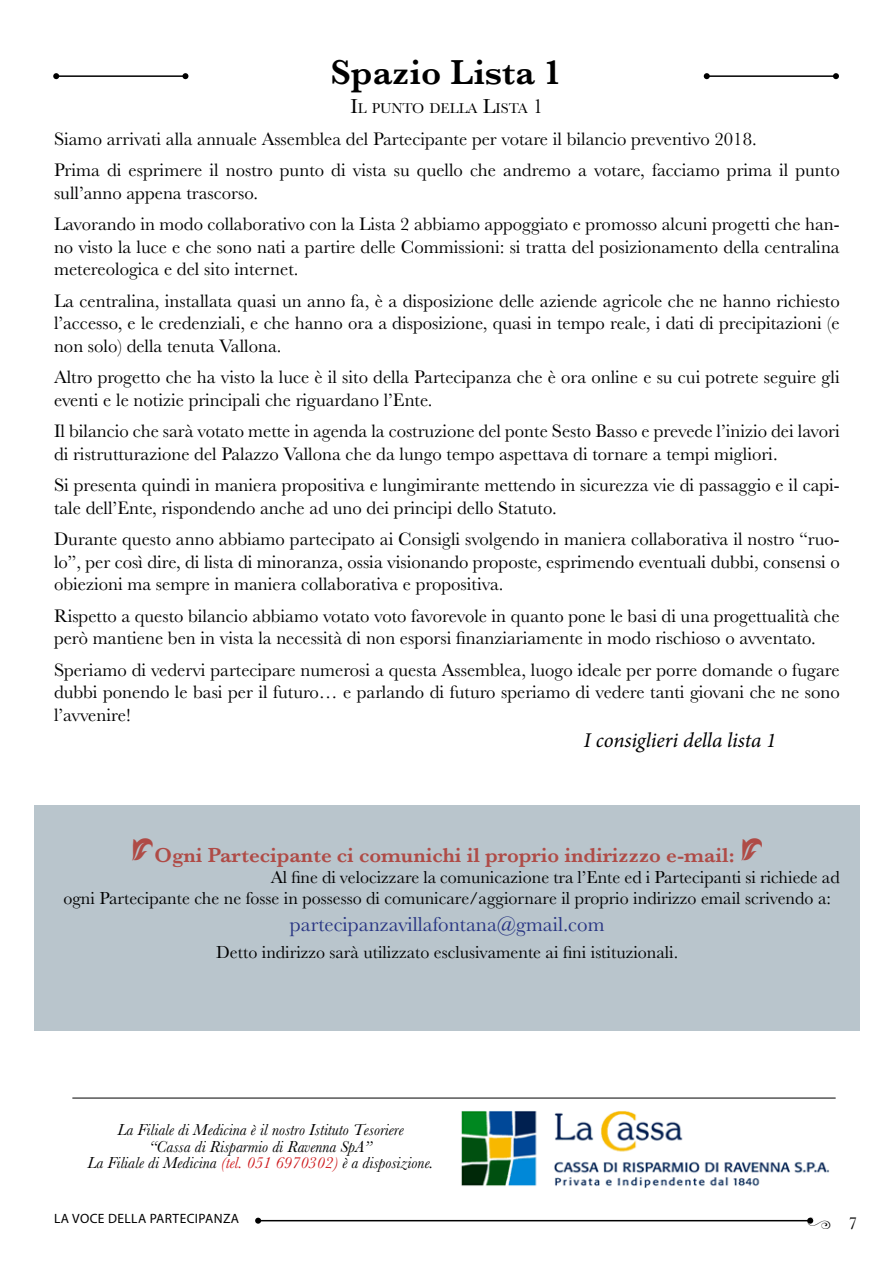
<style>
.page{position:relative;width:893px;height:1263px;background:#fff}
.page>*{position:absolute;margin:0;border:0;box-sizing:border-box;transform-origin:0 0}
.t1{font:600 36px "Baskerville";color:#000}
.t2{font:600 21px "Baskerville";color:#af4b46}
.t3{font:21px "Baskerville";color:#283583}
.t4{font:italic 21px "Minion Pro";letter-spacing:-.005em;color:#000}
.t5{font:18.75px/22.5px "Baskerville";color:#000}
.t6{font:18px/21px "Baskerville";color:#000}
.t7{font:italic 16.5px/16.5px "Baskerville";color:#000;text-align:center}
.t8{font:14.7px "Baskerville";color:#000}
.t9{font:13.5px "Myriad Pro";letter-spacing:.03em;color:#000}
.s1{font-size:21px}
.s2{font-family:"Type Embellishments One Let Plain";font-weight:400;font-size:37.5px}
.s3{color:#cd171a}
</style>
<div class="page">
<hr style="left:258px;top:1220px;width:552px;height:1px;background:#000">
<svg style="left:255px;top:1218px;width:6px;height:6px"></svg>
<div style="left:34px;top:805px;width:826px;height:225px;background:#b9c5cc"></div>
<hr style="left:707px;top:75px;width:129px;height:2px;background:#000">
<svg style="left:704px;top:73px;width:6px;height:6px"></svg>
<svg style="left:833px;top:73px;width:6px;height:6px"></svg>
<hr style="left:56px;top:75px;width:129px;height:2px;background:#000">
<svg style="left:53px;top:73px;width:6px;height:6px"></svg>
<svg style="left:182px;top:73px;width:6px;height:6px"></svg>
<img style="left:461px;top:1111px;width:369px;height:77px">
<hr style="left:72px;top:1098px;width:764px;height:1px;background:#000">
<svg style="left:807px;top:1218px;width:7px;height:6px"></svg>
<h1 class="t1" style="left:330px;top:47px;width:233px">Spazio Lista 1</h1>
<p class="t8" style="left:350px;top:99px;width:195px"><span class="s1">I</span>L PUNTO DELLA <span class="s1">L</span>ISTA <span class="s1">1</span></p>
<p class="t5" style="left:54px;top:123px;width:787px;line-height:31.5px">Siamo arrivati alla annuale Assemblea del Partecipante per votare il bilancio preventivo 2018.<br>Prima di esprimere il nostro punto di vista su quello che andremo a votare, facciamo prima il punto</p>
<p class="t5" style="left:54px;top:177px;width:787px;line-height:31.5px">sull’anno appena trascorso.<br>Lavorando in modo collaborativo con la Lista 2 abbiamo appoggiato e promosso alcuni progetti che han-</p>
<p class="t5" style="left:54px;top:236px;width:787px">no visto la luce e che sono nati a partire delle Commissioni: si tratta del posizionamento della centralina metereologica e del sito internet.</p>
<p class="t5" style="left:54px;top:290px;width:787px;text-align:justify">La centralina, installata quasi un anno fa, è a disposizione delle aziende agricole che ne hanno richiesto l’accesso, e le credenziali, e che hanno ora a disposizione, quasi in tempo reale, i dati di precipitazioni (e non solo) della tenuta Vallona.</p>
<p class="t5" style="left:54px;top:366px;width:787px">Altro progetto che ha visto la luce è il sito della Partecipanza che è ora online e su cui potrete seguire gli eventi e le notizie principali che riguardano l’Ente.</p>
<p class="t5" style="left:54px;top:420px;width:787px">Il bilancio che sarà votato mette in agenda la costruzione del ponte Sesto Basso e prevede l’inizio dei lavori di ristrutturazione del Palazzo Vallona che da lungo tempo aspettava di tornare a tempi migliori.</p>
<p class="t5" style="left:54px;top:474px;width:787px">Si presenta quindi in maniera propositiva e lungimirante mettendo in sicurezza vie di passaggio e il capi&shy;tale dell’Ente, rispondendo anche ad uno dei principi dello Statuto.</p>
<p class="t5" style="left:54px;top:528px;width:787px;text-align:justify">Durante questo anno abbiamo partecipato ai Consigli svolgendo in maniera collaborativa il nostro “ruo&shy;lo”, per così dire, di lista di minoranza, ossia visionando proposte, esprimendo eventuali dubbi, consensi o obiezioni ma sempre in maniera collaborativa e propositiva.</p>
<p class="t5" style="left:54px;top:605px;width:787px">Rispetto a questo bilancio abbiamo votato voto favorevole in quanto pone le basi di una progettualità che però mantiene ben in vista la necessità di non esporsi finanziariamente in modo rischioso o avventato.</p>
<p class="t5" style="left:54px;top:659px;width:787px;text-align:justify">Speriamo di vedervi partecipare numerosi a questa Assemblea, luogo ideale per porre domande o fugare dubbi ponendo le basi per il futuro… e parlando di futuro speriamo di vedere tanti giovani che ne sono l’avvenire!</p>
<p class="t4" style="left:584px;top:726px;width:194px">I consiglieri della lista 1</p>
<p class="t2" style="left:131px;top:841px;width:635px"><span class="s2">D</span>Ogni Partecipante ci comunichi il proprio indirizzzo e-mail: <span class="s2">D</span></p>
<p class="t6" style="left:63px;top:867px;width:778px;text-indent:207px">Al fine di velocizzare la comunicazione tra l’Ente ed i Partecipanti si richiede ad ogni Partecipante che ne fosse in possesso di comunicare/aggiornare il proprio indirizzo email scrivendo a:</p>
<p class="t3" style="left:290px;top:911px;width:316px">partecipanzavillafontana@gmail.com</p>
<p class="t6" style="left:216px;top:942px;width:463px">Detto indirizzo sarà utilizzato esclusivamente ai fini istituzionali.</p>
<p class="t7" style="left:88px;top:1121px;width:348px">La Filiale di Medicina è il nostro Istituto Tesoriere<br>“Cassa di Risparmio di Ravenna SpA”<br>La Filiale di Medicina <span class="s3">(tel. 051 6970302)</span> è a disposizione.</p>
<p class="t9" style="left:54px;top:1210px;width:187px">LA VOCE DELLA PARTECIPANZA</p>
<p class="t6" style="left:848px;top:1213px;width:10px">7</p>
</div>
